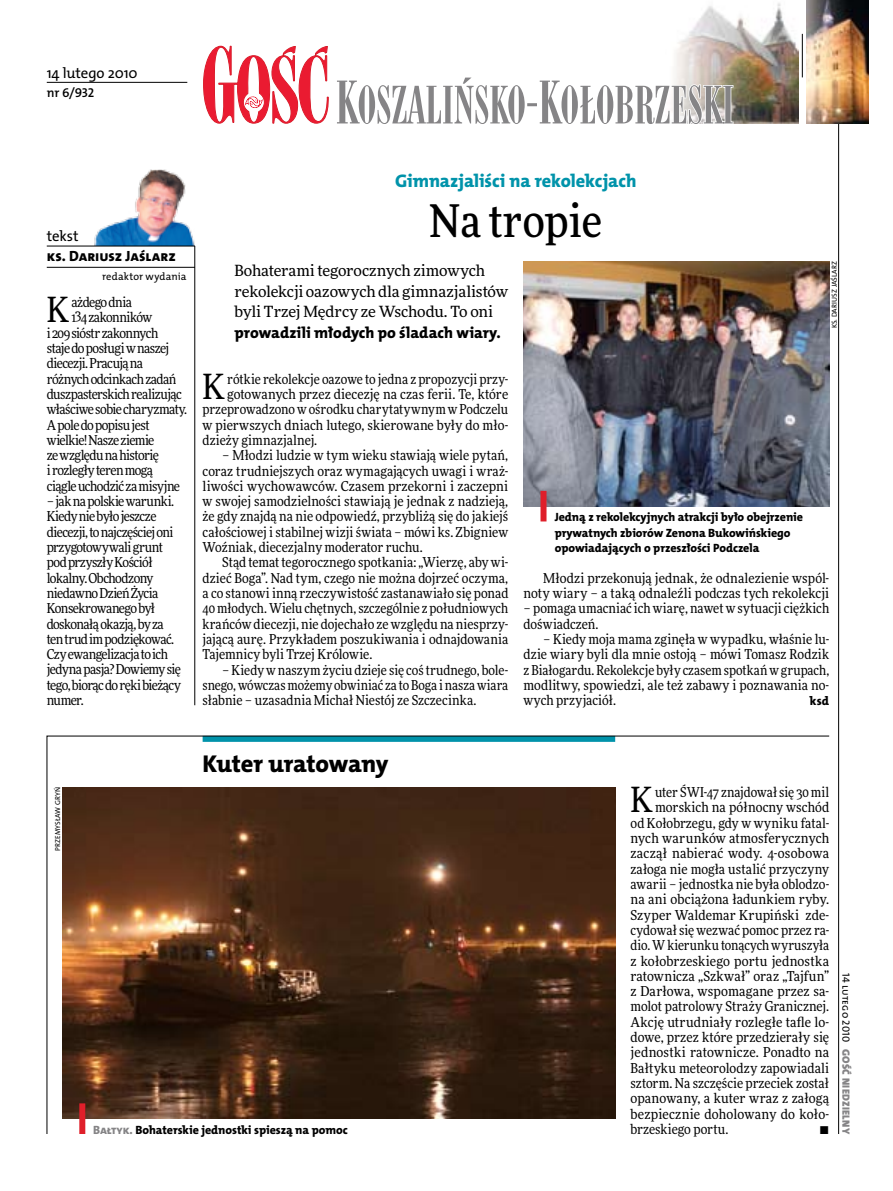
<style>
.page{position:relative;width:893px;height:1191px;background:#fff}
.page>*{position:absolute;margin:0;border:0;box-sizing:border-box;transform-origin:0 0}
.t1{font:500 45px "Freeday Narrow";color:#000}
.t2{font:34.8px "Freeday Narrow News";color:#000}
.t3{font:24.45px "The Mix HP8 Ex Bld";color:#000}
.t4{font:18.3px "The Mix HP8 Ex Bld";letter-spacing:-.005em;color:#0093aa}
.t5{font:15.75px "The Mix HP8 Ex Bld";letter-spacing:.005em;color:#000}
.t6{font:15.45px/20.4px "Freeday News";letter-spacing:-.01em;color:#000}
.t7{font:14.85px "The Mix HP5 Plain";color:#000}
.t8{font:14.85px "The Mix HP8 Ex Bld";color:#000}
.t9{font:13.65px/15.3px "Freeday Narrow News";color:#000;text-align:justify}
.t10{font:13.65px/15.3px "Freeday Narrow News";letter-spacing:-.04em;color:#000}
.t11{font:13.65px "Freeday Narrow News";letter-spacing:-.035em;color:#000}
.t12{font:13.65px "Freeday Narrow News";letter-spacing:.02em;color:#000}
.t13{font:13.65px "Freeday Narrow News";letter-spacing:-.045em;color:#000}
.t14{font:12.9px "The Mix HP6 Se Bld";color:#000}
.t15{font:12.3px "The Mix HP8 Ex Bld";color:#000}
.t16{font:12px/15.3px "The Mix HP8 Ex Bld";letter-spacing:-.005em;color:#000}
.t17{font:10.5px "The Mix HP5 Plain";letter-spacing:.02em;color:#000}
.t18{font:10.5px "The Mix HP9 Blk";letter-spacing:.025em;color:#858486}
.t19{font:7.2px "The Mix HP5 Plain";letter-spacing:.005em;color:#000}
.s1{color:#858486}
</style>
<div class="page">
<hr style="left:838px;top:68px;width:1px;height:1066px;background:#000">
<hr style="left:802px;top:34px;width:1px;height:43px;background:#000">
<svg style="left:47px;top:735px;width:783px;height:399px"></svg>
<hr style="left:195px;top:246px;width:1px;height:459px;background:#000">
<img style="left:675px;top:3px;width:123px;height:121px">
<img style="left:806px;top:0;width:63px;height:123px">
<svg style="left:203px;top:46px;width:126px;height:78px"></svg>
<svg style="left:337px;top:78px;width:397px;height:46px"></svg>
<img style="left:90px;top:169px;width:105px;height:77px">
<hr style="left:47px;top:246px;width:148px;height:1px;background:#000">
<hr style="left:47px;top:267px;width:148px;height:1px;background:#000">
<hr style="left:47px;top:82px;width:140px;height:1px;background:#000">
<img style="left:62px;top:787px;width:553px;height:331px">
<div style="left:79px;top:1103px;width:6px;height:31px;background:#df1f2a"></div>
<img style="left:523px;top:261px;width:306px;height:245px">
<div style="left:540px;top:491px;width:6px;height:30px;background:#df1f2a"></div>
<p class="t7" style="left:47px;top:63px;width:92px">14 lutego 2010</p>
<p class="t14" style="left:47px;top:85px;width:49px">nr 6/932</p>
<p class="t7" style="left:47px;top:227px;width:33px">tekst</p>
<p class="t8" style="left:47px;top:247px;width:131px">ks. Dariusz Jaślarz</p>
<p class="t17" style="left:102px;top:270px;width:86px">redaktor wydania</p>
<h2 class="t2" style="left:47px;top:289px;width:24px">K</h2>
<p class="t11" style="left:71px;top:294px;width:62px">ażdego dnia</p>
<p class="t11" style="left:71px;top:309px;width:82px">134 zakonników</p>
<p class="t10" style="left:47px;top:325px;width:113px">i209 sióstr zakonnych</p>
<p class="t11" style="left:47px;top:340px;width:124px">staje do posługi wnaszej</p>
<p class="t10" style="left:47px;top:356px;width:98px">diecezji. Pracują na</p>
<p class="t11" style="left:47px;top:370px;width:131px">różnych odcinkach zadań</p>
<p class="t10" style="left:47px;top:386px;width:136px">duszpasterskich realizując</p>
<p class="t11" style="left:47px;top:401px;width:142px">właściwe sobie charyzmaty.</p>
<p class="t10" style="left:47px;top:417px;width:104px">Apole do popisu jest</p>
<p class="t13" style="left:47px;top:431px;width:109px">wielkie! Nasze ziemie</p>
<p class="t11" style="left:47px;top:447px;width:114px">ze względu na historię</p>
<p class="t10" style="left:47px;top:463px;width:108px">irozległy teren mogą</p>
<p class="t11" style="left:47px;top:477px;width:135px">ciągle uchodzić za misyjne</p>
<p class="t10" style="left:47px;top:493px;width:136px">– jak na polskie warunki.<br>Kiedy nie było jeszcze diecezji, to najczęściej oni przygotowywali grunt pod przyszły Kościół lokalny. Obchodzony niedawno Dzień Życia<br>Konsekrowanego był doskonałą okazją, by za ten trud im podziękować.<br>Czy ewangelizacja to ich jedyna pasja? Dowiemy się tego, biorąc do ręki bieżący numer.</p>
<h3 class="t4" style="left:395px;top:169px;width:243px">Gimnazjaliści na rekolekcjach</h3>
<h1 class="t1" style="left:430px;top:193px;width:174px">Na tropie</h1>
<p class="t6" style="left:234px;top:260px;width:275px">Bohaterami tegorocznych zimowych rekolekcji oazowych dla gimnazjalistów byli Trzej Mędrcy ze Wschodu. To oni</p>
<p class="t5" style="left:234px;top:322px;width:268px">prowadzili młodych po śladach wiary.</p>
<p class="t19" style="left:830px;top:328px;width:69px;rotate:-90deg">ks. Dariusz Jaślarz</p>
<h2 class="t2" style="left:203px;top:365px;width:24px">K</h2>
<p class="t9" style="left:227px;top:371px;width:283px">rótkie rekolekcje oazowe to jedna z propozycji przy-</p>
<p class="t9" style="left:227px;top:386px;width:283px">gotowanych przez diecezję na czas ferii. Te, które</p>
<p class="t9" style="left:203px;top:401px;width:307px">przeprowadzono w ośrodku charytatywnym w Podczelu</p>
<p class="t9" style="left:203px;top:417px;width:307px">w pierwszych dniach lutego, skierowane były do mło-</p>
<p class="t9" style="left:203px;top:432px;width:116px">dzieży gimnazjalnej.</p>
<p class="t9" style="left:203px;top:447px;width:307px;text-indent:20px">– Młodzi ludzie w tym wieku stawiają wiele pytań, coraz trudniejszych oraz wymagających uwagi i wraż&shy;liwości wychowawców. Czasem przekorni i zaczepni w swojej samodzielności stawiają je jednak z nadzieją, że gdy znajdą na nie odpowiedź, przybliżą się do jakiejś całościowej i stabilnej wizji świata – mówi ks. Zbigniew Woźniak, diecezjalny moderator ruchu.</p>
<p class="t9" style="left:203px;top:555px;width:307px;text-indent:20px">Stąd temat tegorocznego spotkania: „Wierzę, aby wi&shy;dzieć Boga”. Nad tym, czego nie można dojrzeć oczyma, a co stanowi inną rzeczywistość zastanawiało się ponad 40 młodych. Wielu chętnych, szczególnie z południowych krańców diecezji, nie dojechało ze względu na niesprzy&shy;jającą aurę. Przykładem poszukiwania i odnajdowania Tajemnicy byli Trzej Królowie.</p>
<p class="t9" style="left:203px;top:662px;width:307px;text-indent:20px">– Kiedy w naszym życiu dzieje się coś trudnego, bole&shy;snego, wówczas możemy obwiniać za to Boga i nasza wiara słabnie – uzasadnia Michał Niestój ze Szczecinka.</p>
<p class="t16" style="left:555px;top:510px;width:250px">Jedną z rekolekcyjnych atrakcji było obejrzenie prywatnych zbiorów Zenona Bukowińskiego opowiadających o przeszłości Podczela</p>
<p class="t9" style="left:524px;top:570px;width:307px;text-align:right">Młodzi przekonują jednak, że odnalezienie wspól&shy;noty wiary – a taką odnaleźli podczas tych rekolekcji</p>
<p class="t9" style="left:524px;top:600px;width:307px">– pomaga umacniać ich wiarę, nawet w sytuacji ciężkich doświadczeń.</p>
<p class="t9" style="left:524px;top:631px;width:307px;text-indent:20px">– Kiedy moja mama zginęła w wypadku, właśnie lu&shy;dzie wiary byli dla mnie ostoją – mówi Tomasz Rodzik z Białogardu. Rekolekcje były czasem spotkań w grupach, modlitwy, spowiedzi, ale też zabawy i poznawania no&shy;wych przyjaciół.</p>
<p class="t15" style="left:810px;top:693px;width:21px">ksd</p>
<h3 class="t3" style="left:203px;top:747px;width:187px">Kuter uratowany</h3>
<p class="t19" style="left:53px;top:850px;width:65px;rotate:-90deg">Przemysław Gryń</p>
<p class="t16" style="left:93px;top:1122px;width:256px"><span class="s1">Bałtyk.</span> Bohaterskie jednostki spieszą na pomoc</p>
<h2 class="t2" style="left:630px;top:778px;width:24px">K</h2>
<p class="t9" style="left:655px;top:784px;width:176px">uter ŚWI-47 znajdował się 30 mil</p>
<p class="t9" style="left:655px;top:799px;width:176px">morskich na północny wschód</p>
<p class="t9" style="left:630px;top:815px;width:200px">od Kołobrzegu, gdy w wyniku fatal-</p>
<p class="t9" style="left:630px;top:830px;width:200px">nych warunków atmosferycznych</p>
<p class="t12" style="left:630px;top:845px;width:200px">zaczął nabierać wody. 4-osobowa</p>
<p class="t9" style="left:630px;top:861px;width:200px">załoga nie mogła ustalić przyczyny</p>
<p class="t9" style="left:630px;top:876px;width:200px">awarii – jednostka nie była oblodzo-</p>
<p class="t9" style="left:630px;top:891px;width:200px">na ani obciążona ładunkiem ryby.</p>
<p class="t9" style="left:630px;top:907px;width:200px">Szyper Waldemar Krupiński zde-</p>
<p class="t9" style="left:630px;top:922px;width:200px">cydował się wezwać pomoc przez ra-</p>
<p class="t9" style="left:630px;top:937px;width:200px">dio. Wkierunku tonących wyruszyła</p>
<p class="t9" style="left:630px;top:953px;width:200px">z kołobrzeskiego portu jednostka</p>
<p class="t9" style="left:630px;top:968px;width:200px">ratownicza „Szkwał” oraz „Tajfun”</p>
<p class="t9" style="left:630px;top:983px;width:200px">z Darłowa, wspomagane przez sa-</p>
<p class="t9" style="left:630px;top:998px;width:200px">molot patrolowy Straży Granicznej.</p>
<p class="t9" style="left:630px;top:1014px;width:200px">Akcję utrudniały rozległe tafle lo-</p>
<p class="t9" style="left:630px;top:1029px;width:200px">dowe, przez które przedzierały się</p>
<p class="t9" style="left:630px;top:1044px;width:200px">jednostki ratownicze. Ponadto na</p>
<p class="t9" style="left:630px;top:1060px;width:200px">Bałtyku meteorolodzy zapowiadali</p>
<p class="t9" style="left:630px;top:1075px;width:200px">sztorm. Na szczęście przeciek został</p>
<p class="t9" style="left:630px;top:1090px;width:200px">opanowany, a kuter wraz z załogą</p>
<p class="t9" style="left:630px;top:1106px;width:200px">bezpiecznie doholowany do koło-</p>
<p class="t9" style="left:630px;top:1121px;width:99px">brzeskiego portu.</p>
<p class="t9" style="left:819px;top:1121px;width:11px">•</p>
<p class="t17" style="left:853px;top:972px;width:71px;rotate:90deg">14 lutego 2010</p>
<p class="t18" style="left:853px;top:1049px;width:86px;rotate:90deg">Gość Niedzielny</p>
</div>
